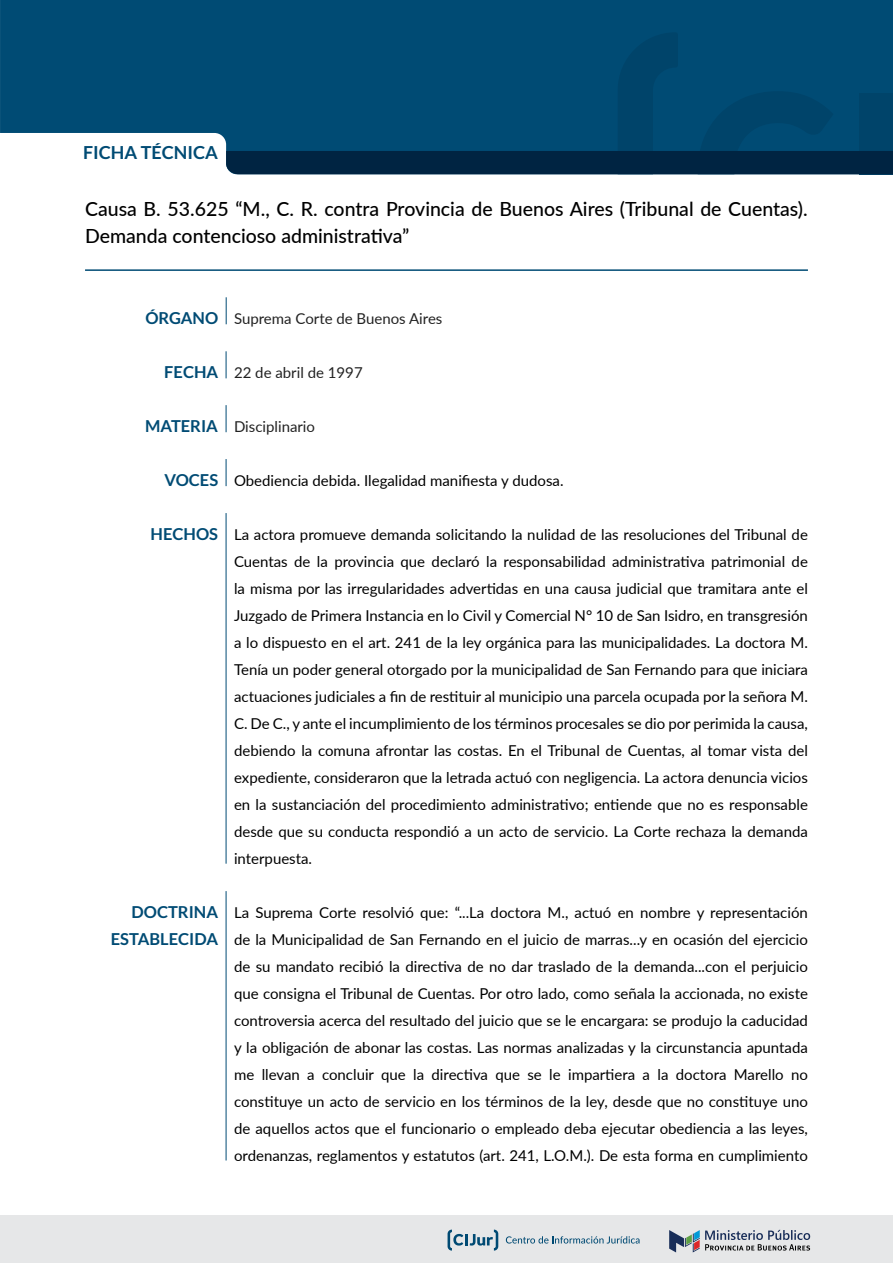
<style>
.page{position:relative;width:893px;height:1263px;background:#fff}
.page>*{position:absolute;margin:0;border:0;box-sizing:border-box;transform-origin:0 0}
.t1{font:500 19.5px/27px "Lato";color:#000}
.t2{font:700 18px "Lato";color:#004b74}
.t3{font:700 16.5px/27px "Lato";color:#004b74;text-align:right}
.t4{font:15px/27px "Lato";color:#000;text-align:justify}
.t5{font:15px "Lato";color:#222}
</style>
<div class="page">
<div style="left:0;top:1215px;width:893px;height:48px;background:#e6e7e8"></div>
<svg style="left:669px;top:1230px;width:141px;height:22px"></svg>
<svg style="left:506px;top:1236px;width:133px;height:7px"></svg>
<svg style="left:448px;top:1229px;width:50px;height:21px"></svg>
<div style="left:0;top:0;width:893px;height:143px;background:#004b74"></div>
<svg style="left:226px;top:32px;width:667px;height:142px;background:#00446b"></svg>
<hr style="left:85px;top:269px;width:723px;height:2px;background:#004b74">
<svg style="left:226px;top:297px;width:1px;height:27px"></svg>
<svg style="left:226px;top:351px;width:1px;height:27px"></svg>
<hr style="left:226px;top:891px;width:1px;height:269px;background:#004b74">
<svg style="left:226px;top:405px;width:1px;height:27px"></svg>
<svg style="left:226px;top:459px;width:1px;height:27px"></svg>
<hr style="left:226px;top:513px;width:1px;height:351px;background:#004b74">
<p class="t2" style="left:83px;top:142px;width:136px">FICHA TÉCNICA</p>
<h1 class="t1" style="left:85px;top:195px;width:724px">Causa B. 53.625 “M., C. R. contra Provincia de Buenos Aires (Tribunal de Cuentas).<br>Demanda contencioso administrativa”</h1>
<p class="t3" style="left:145px;top:304px;width:74px">ÓRGANO</p>
<p class="t3" style="left:164px;top:358px;width:55px">FECHA</p>
<p class="t5" style="left:234px;top:308px;width:210px">Suprema Corte de Buenos Aires</p>
<p class="t5" style="left:234px;top:362px;width:130px">22 de abril de 1997</p>
<p class="t3" style="left:145px;top:412px;width:74px">MATERIA</p>
<p class="t5" style="left:234px;top:416px;width:83px">Disciplinario</p>
<p class="t3" style="left:164px;top:466px;width:55px">VOCES</p>
<p class="t4" style="left:234px;top:466px;width:331px">Obediencia debida. Ilegalidad manifiesta y dudosa.</p>
<p class="t3" style="left:151px;top:520px;width:69px">HECHOS</p>
<p class="t3" style="left:111px;top:898px;width:109px">DOCTRINA<br>ESTABLECIDA</p>
<p class="t4" style="left:234px;top:520px;width:575px">La actora promueve demanda solicitando la nulidad de las resoluciones del Tribunal de Cuentas de la provincia que declaró la responsabilidad administrativa patrimonial de la misma por las irregularidades advertidas en una causa judicial que tramitara ante el Juzgado de Primera Instancia en lo Civil y Comercial N° 10 de San Isidro, en transgresión a lo dispuesto en el art. 241 de la ley orgánica para las municipalidades. La doctora M.<br>Tenía un poder general otorgado por la municipalidad de San Fernando para que iniciara actuaciones judiciales a fin de restituir al municipio una parcela ocupada por la señora M.<br>C. De C., y ante el incumplimiento de los términos procesales se dio por perimida la causa, debiendo la comuna afrontar las costas. En el Tribunal de Cuentas, al tomar vista del expediente, consideraron que la letrada actuó con negligencia. La actora denuncia vicios en la sustanciación del procedimiento administrativo; entiende que no es responsable desde que su conducta respondió a un acto de servicio. La Corte rechaza la demanda interpuesta.</p>
<p class="t4" style="left:234px;top:898px;width:575px">La Suprema Corte resolvió que: “...La doctora M., actuó en nombre y representación de la Municipalidad de San Fernando en el juicio de marras...y en ocasión del ejercicio de su mandato recibió la directiva de no dar traslado de la demanda...con el perjuicio que consigna el Tribunal de Cuentas. Por otro lado, como señala la accionada, no existe controversia acerca del resultado del juicio que se le encargara: se produjo la caducidad y la obligación de abonar las costas. Las normas analizadas y la circunstancia apuntada me llevan a concluir que la directiva que se le impartiera a la doctora Marello no constituye un acto de servicio en los términos de la ley, desde que no constituye uno de aquellos actos que el funcionario o empleado deba ejecutar obediencia a las leyes, ordenanzas, reglamentos y estatutos (art. 241, L.O.M.). De esta forma en cumplimiento</p>
</div>
